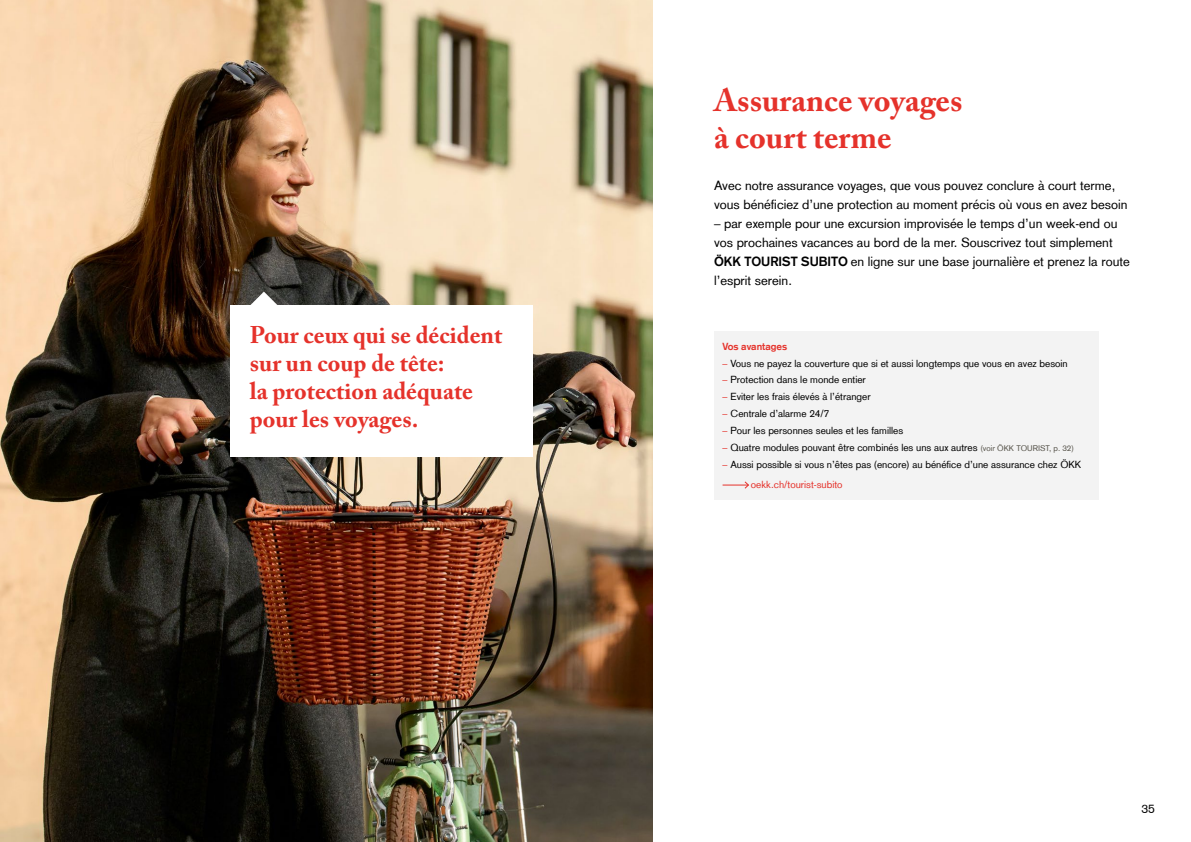
<style>
.page{position:relative;width:1191px;height:842px;background:#fff}
.page>*{position:absolute;margin:0;border:0;box-sizing:border-box;transform-origin:0 0}
.t1{font:700 32px/37px "Adobe Caslon Pro";color:#e5322b}
.t2{font:700 24px/28px "Adobe Caslon Pro";color:#e5322b}
.t3{font:13px/19px "Basic Commercial LT Com";color:#000}
.t4{font:12px "Basic Commercial LT Com";color:#000}
.t5{font:10px/20.8px "Basic Commercial LT Com";color:#000}
.t6{font:700 10px "Basic Commercial LT Com";color:#e5322b}
.s1{font-weight:700}
.s2{color:#e5322b}
.s3{font-size:8px;color:#57544b}
</style>
<div class="page">
<img style="left:0;top:0;width:652px;height:842px">
<div style="left:714px;top:331px;width:384px;height:169px;background:#f3f3f3"></div>
<svg style="left:722px;top:481px;width:27px;height:8px"></svg>
<div style="left:230px;top:306px;width:303px;height:151px;background:#fff"></div>
<svg style="left:250px;top:292px;width:28px;height:14px"></svg>
<h2 class="t2" style="left:250px;top:321px;width:254px">Pour ceux qui se décident sur un coup de tête:<br>la protection adéquate pour les voyages.</h2>
<h1 class="t1" style="left:714px;top:82px;width:250px">Assurance voyages à court terme</h1>
<h3 class="t3" style="left:714px;top:176px;width:415px">Avec notre assurance voyages, que vous pouvez conclure à court terme, vous bénéficiez d’une protection au moment précis où vous en avez besoin</h3>
<h3 class="t3" style="left:714px;top:214px;width:417px">– par exemple pour une excursion improvisée le temps d’un week-end ou vos prochaines vacances au bord de la mer. Souscrivez tout simplement <span class="s1">ÖKK TOURIST SUBITO</span> en ligne sur une base journalière et prenez la route l’esprit serein.</h3>
<p class="t6" style="left:722px;top:340px;width:66px">Vos avantages</p>
<p class="t5" style="left:722px;top:353px;width:347px"><span class="s2">–</span> Vous ne payez la couverture que si et aussi longtemps que vous en avez besoin</p>
<p class="t5" style="left:722px;top:369px;width:145px"><span class="s2">–</span> Protection dans le monde entier</p>
<p class="t5" style="left:722px;top:386px;width:150px"><span class="s2">–</span> Eviter les frais élevés à l’étranger</p>
<p class="t5" style="left:722px;top:403px;width:108px"><span class="s2">–</span> Centrale d’alarme 24/7</p>
<p class="t5" style="left:722px;top:420px;width:182px"><span class="s2">–</span> Pour les personnes seules et les familles</p>
<p class="t5" style="left:722px;top:437px;width:353px"><span class="s2">–</span> Quatre modules pouvant être combinés les uns aux autres <span class="s3">(voir ÖKK TOURIST, p. 32)</span></p>
<p class="t5" style="left:751px;top:454px;width:332px;text-indent:-28px"><span class="s2">–</span> Aussi possible si vous n’êtes pas (encore) au bénéfice d’une assurance chez ÖKK <span class="s2">oekk.ch/tourist-subito</span></p>
<p class="t4" style="left:1141px;top:801px;width:15px">35</p>
</div>
